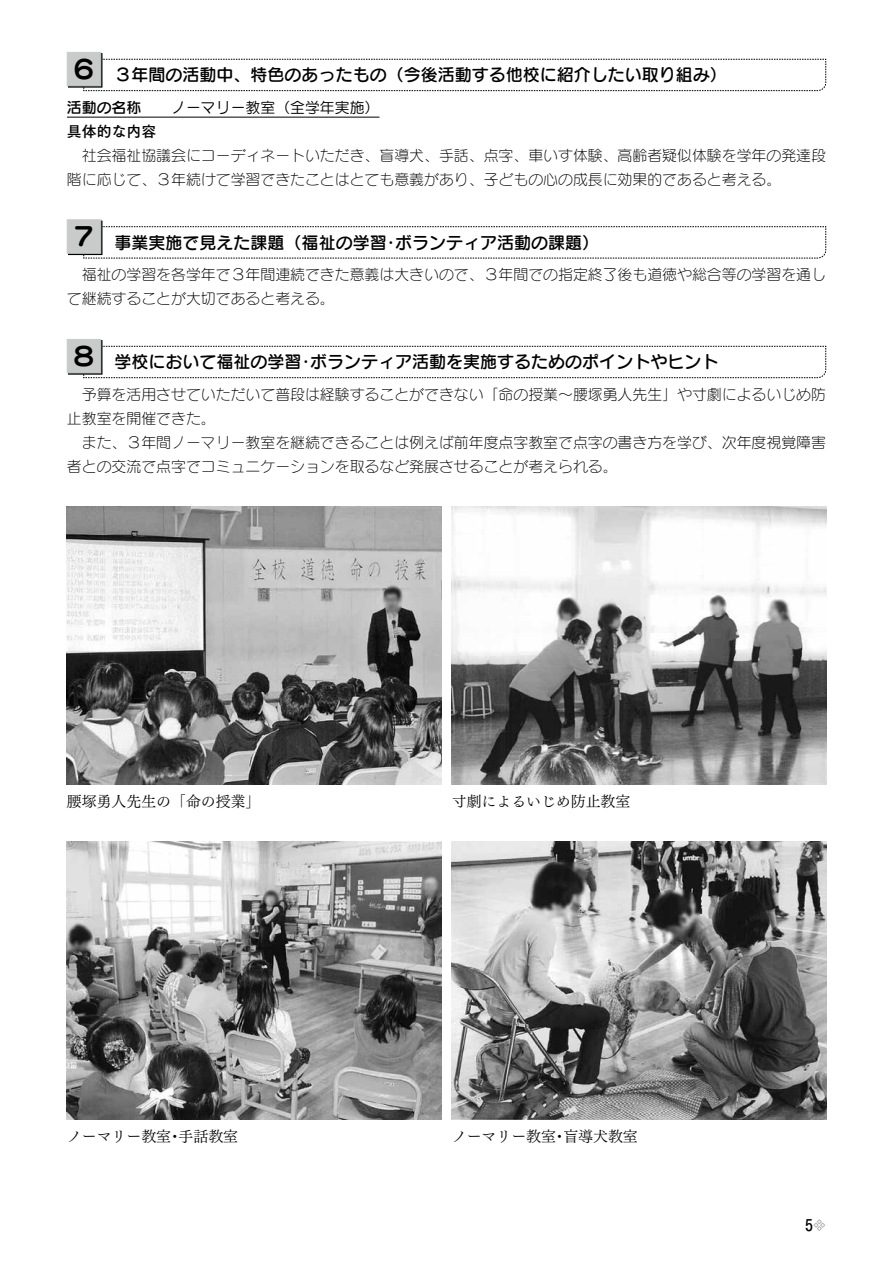
<style>
.page{position:relative;width:893px;height:1263px;background:#fff}
.page>*{position:absolute;margin:0;border:0;box-sizing:border-box;transform-origin:0 0}
.t1{font:16.95px "Seurat Pro DB";color:#000}
.t2{font:15.9px "Tsuku Go Pro B";color:#000}
.t3{font:14.85px/23.9px "Seurat Pro L";color:#000}
.t4{font:14.85px "Tsuku Min Pr 6 R";color:#000}
.t5{font:14.85px "Seurat Pro M";color:#000}
.t6{font:14.85px "Tsuku Go Pro B";color:#000}
.s1{font-family:"Seurat Pro DB"}
.s2{font-family:"Seurat Pro L";font-size:12.75px;color:#9fa0a0}
</style>
<div class="page">
<hr style="left:67px;top:117px;width:312px;height:1px;background:#000">
<svg style="left:83px;top:59px;width:743px;height:32px"></svg>
<div style="left:68px;top:53px;width:34px;height:34px;border:1px solid #000"></div>
<div style="left:67px;top:52px;width:34px;height:34px;background:#c9caca;border:1px solid #c9caca"></div>
<svg style="left:83px;top:226px;width:743px;height:33px"></svg>
<div style="left:68px;top:221px;width:34px;height:34px;border:1px solid #000"></div>
<div style="left:67px;top:220px;width:34px;height:34px;background:#c9caca;border:1px solid #c9caca"></div>
<svg style="left:83px;top:346px;width:743px;height:32px"></svg>
<div style="left:68px;top:340px;width:34px;height:34px;border:1px solid #000"></div>
<div style="left:67px;top:339px;width:34px;height:34px;background:#c9caca;border:1px solid #c9caca"></div>
<img style="left:67px;top:507px;width:374px;height:277px">
<img style="left:67px;top:841px;width:374px;height:278px">
<img style="left:452px;top:507px;width:374px;height:277px">
<img style="left:452px;top:841px;width:374px;height:278px">
<p class="t1" style="left:71px;top:64px;width:657px"><sup>６</sup> ３年間の活動中、特色のあったもの（今後活動する他校に紹介したい取り組み）</p>
<p class="t5" style="left:67px;top:98px;width:314px"><span class="s1">活動の名称</span>　　ノーマリー教室（全学年実施）</p>
<p class="t6" style="left:67px;top:118px;width:91px">具体的な内容</p>
<p class="t3" style="left:67px;top:143px;width:760px">　社会福祉協議会にコーディネートいただき、盲導犬、手話、点字、車いす体験、高齢者疑似体験を学年の発達段階に応じて、３年続けて学習できたことはとても意義があり、子どもの心の成長に効果的であると考える。</p>
<p class="t1" style="left:71px;top:231px;width:530px"><sup>７</sup> 事業実施で見えた課題（福祉の学習・ボランティア活動の課題）</p>
<p class="t3" style="left:67px;top:262px;width:760px">　福祉の学習を各学年で３年間連続できた意義は大きいので、３年間での指定終了後も道徳や総合等の学習を通して継続することが大切であると考える。</p>
<p class="t1" style="left:71px;top:351px;width:649px"><sup>８</sup> 学校において福祉の学習・ボランティア活動を実施するためのポイントやヒント</p>
<p class="t3" style="left:67px;top:382px;width:760px">　予算を活用させていただいて普段は経験することができない「命の授業～腰塚勇人先生」や寸劇によるいじめ防止教室を開催できた。<br>　また、３年間ノーマリー教室を継続できることは例えば前年度点字教室で点字の書き方を学び、次年度視覚障害者との交流で点字でコミュニケーションを取るなど発展させることが考えられる。</p>
<p class="t4" style="left:67px;top:788px;width:195px">腰塚勇人先生の「命の授業」</p>
<p class="t4" style="left:67px;top:1123px;width:173px">ノーマリー教室・手話教室</p>
<p class="t4" style="left:452px;top:788px;width:180px">寸劇によるいじめ防止教室</p>
<p class="t4" style="left:452px;top:1123px;width:188px">ノーマリー教室・盲導犬教室</p>
<p class="t2" style="left:805px;top:1211px;width:22px">5<span class="s2">❖</span></p>
</div>
